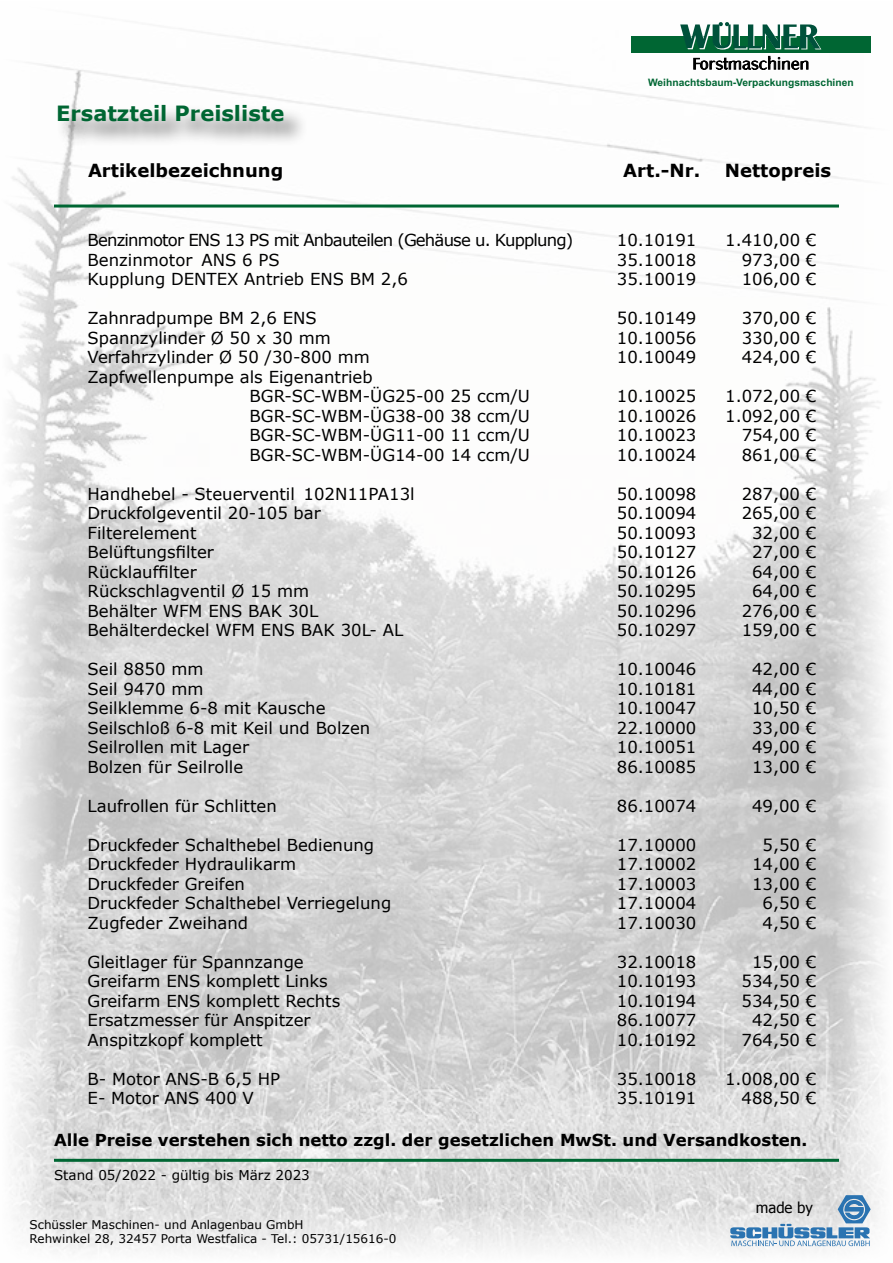
<style>
.page{position:relative;width:893px;height:1263px;background:#fff}
.page>*{position:absolute;margin:0;border:0;box-sizing:border-box;transform-origin:0 0}
.t1{font:700 21px "Verdana";color:#063}
.t2{font:700 18px "Verdana";color:#000}
.t3{font:16.5px/19.5px "Verdana";color:#000;text-align:justify}
.t4{font:16.5px/19.5px "Verdana";letter-spacing:-.05em;color:#000}
.t5{font:700 16.5px "Verdana";color:#000}
.t6{font:15px "Tahoma";color:#000}
.t7{font:13.5px "Verdana";color:#000}
.t8{font:12px/14.4px "Verdana";color:#000}
.t9{font:700 10.2px "Arial";color:#063}
</style>
<div class="page">
<img style="left:58px;top:59px;width:776px;height:1145px">
<svg style="left:10px;top:63px;width:48px;height:1141px"></svg>
<svg style="left:834px;top:122px;width:50px;height:1082px"></svg>
<svg style="left:15px;top:1204px;width:864px;height:49px;fill:#ececec"></svg>
<div style="left:631px;top:37px;width:240px;height:16px;background:#063"></div>
<svg style="left:680px;top:22px;width:141px;height:28px"></svg>
<svg style="left:693px;top:56px;width:116px;height:19px"></svg>
<svg style="left:730px;top:1195px;width:141px;height:51px;background:#b1c6d7"></svg>
<hr style="left:54px;top:205px;width:785px;height:3px;background:#063">
<hr style="left:54px;top:1159px;width:785px;height:3px;background:#063">
<div style="left:56px;top:103px;width:253px;height:44px;background:#000;opacity:.6"></div>
<p class="t1" style="left:56px;top:100px;width:230px">Ersatzteil Preisliste</p>
<p class="t9" style="left:648px;top:77px;width:207px">Weihnachtsbaum-Verpackungsmaschinen</p>
<p class="t2" style="left:88px;top:159px;width:197px">Artikelbezeichnung</p>
<p class="t2" style="left:623px;top:159px;width:78px">Art.-Nr.</p>
<p class="t2" style="left:725px;top:159px;width:108px">Nettopreis</p>
<p class="t4" style="left:88px;top:231px;width:487px">Benzinmotor ENS 13 PS mit Anbauteilen (Gehäuse u. Kupplung)<br>Benzinmotor ANS 6 PS<br>Kupplung DENTEX Antrieb ENS BM 2,6</p>
<p class="t3" style="left:88px;top:309px;width:231px">Zahnradpumpe BM 2,6 ENS</p>
<p class="t3" style="left:88px;top:328px;width:245px">Spannzylinder Ø 50 x 30 mm</p>
<p class="t3" style="left:88px;top:348px;width:284px">Verfahrzylinder Ø 50 /30-800 mm</p>
<p class="t3" style="left:88px;top:367px;width:287px">Zapfwellenpumpe als Eigenantrieb</p>
<p class="t3" style="left:250px;top:387px;width:282px">BGR-SC-WBM-ÜG25-00 25 ccm/U</p>
<p class="t3" style="left:250px;top:406px;width:282px">BGR-SC-WBM-ÜG38-00 38 ccm/U</p>
<p class="t3" style="left:250px;top:426px;width:282px">BGR-SC-WBM-ÜG11-00 11 ccm/U</p>
<p class="t3" style="left:250px;top:445px;width:282px">BGR-SC-WBM-ÜG14-00 14 ccm/U</p>
<p class="t3" style="left:88px;top:484px;width:329px;text-align:left">Handhebel - Steuerventil 102N11PA13l<br>Druckfolgeventil 20-105 bar<br>Filterelement<br>Belüftungsfilter<br>Rücklauffilter<br>Rückschlagventil Ø 15 mm<br>Behälter WFM ENS BAK 30L<br>Behälterdeckel WFM ENS BAK 30L- AL</p>
<p class="t3" style="left:88px;top:660px;width:284px;text-align:left">Seil 8850 mm<br>Seil 9470 mm<br>Seilklemme 6-8 mit Kausche<br>Seilschloß 6-8 mit Keil und Bolzen<br>Seilrollen mit Lager<br>Bolzen für Seilrolle</p>
<p class="t3" style="left:88px;top:796px;width:191px">Laufrollen für Schlitten</p>
<p class="t3" style="left:88px;top:835px;width:305px;text-align:left">Druckfeder Schalthebel Bedienung<br>Druckfeder Hydraulikarm<br>Druckfeder Greifen<br>Druckfeder Schalthebel Verriegelung<br>Zugfeder Zweihand</p>
<p class="t3" style="left:88px;top:952px;width:254px;text-align:left">Gleitlager für Spannzange<br>Greifarm ENS komplett Links<br>Greifarm ENS komplett Rechts<br>Ersatzmesser für Anspitzer<br>Anspitzkopf komplett</p>
<p class="t3" style="left:88px;top:1069px;width:194px">B- Motor ANS-B 6,5 HP<br>E- Motor ANS 400 V</p>
<p class="t3" style="left:617px;top:230px;width:81px">10.10191<br>35.10018<br>35.10019</p>
<p class="t3" style="left:617px;top:309px;width:81px">50.10149<br>10.10056<br>10.10049</p>
<p class="t3" style="left:617px;top:387px;width:81px">10.10025<br>10.10026<br>10.10023<br>10.10024</p>
<p class="t3" style="left:617px;top:484px;width:81px">50.10098<br>50.10094<br>50.10093<br>50.10127<br>50.10126<br>50.10295<br>50.10296<br>50.10297</p>
<p class="t3" style="left:617px;top:660px;width:81px">10.10046<br>10.10181<br>10.10047<br>22.10000<br>10.10051<br>86.10085</p>
<p class="t3" style="left:617px;top:796px;width:81px">86.10074</p>
<p class="t3" style="left:617px;top:835px;width:81px">17.10000<br>17.10002<br>17.10003<br>17.10004<br>17.10030</p>
<p class="t3" style="left:617px;top:952px;width:81px">32.10018<br>10.10193<br>10.10194<br>86.10077<br>10.10192</p>
<p class="t3" style="left:617px;top:1069px;width:81px">35.10018<br>35.10191</p>
<p class="t3" style="left:742px;top:231px;width:76px;text-indent:-16px">1.410,00 € 973,00 € 106,00 €</p>
<p class="t3" style="left:742px;top:309px;width:76px">370,00 € 330,00 € 424,00 €</p>
<p class="t3" style="left:725px;top:387px;width:93px;text-align:right">1.072,00 €<br>1.092,00 €<br>754,00 €<br>861,00 €</p>
<p class="t3" style="left:742px;top:484px;width:76px;text-align:right">287,00 €<br>265,00 €<br>32,00 €<br>27,00 €<br>64,00 €<br>64,00 €<br>276,00 €<br>159,00 €</p>
<p class="t3" style="left:752px;top:660px;width:66px">42,00 € 44,00 € 10,50 € 33,00 € 49,00 € 13,00 €</p>
<p class="t3" style="left:752px;top:796px;width:66px">49,00 €</p>
<p class="t3" style="left:752px;top:835px;width:66px;text-align:right">5,50 €<br>14,00 €<br>13,00 €<br>6,50 €<br>4,50 €</p>
<p class="t3" style="left:742px;top:952px;width:76px;text-align:right">15,00 €<br>534,50 €<br>534,50 €<br>42,50 €<br>764,50 €</p>
<p class="t3" style="left:725px;top:1069px;width:93px;text-align:right">1.008,00 €<br>488,50 €</p>
<p class="t5" style="left:54px;top:1129px;width:755px">Alle Preise verstehen sich netto zzgl. der gesetzlichen MwSt. und Versandkosten.</p>
<p class="t7" style="left:54px;top:1166px;width:257px">Stand 05/2022 - gültig bis März 2023</p>
<p class="t8" style="left:30px;top:1217px;width:368px">Schüssler Maschinen- und Anlagenbau GmbH<br>Rehwinkel 28, 32457 Porta Westfalica - Tel.: 05731/15616-0</p>
<p class="t6" style="left:756px;top:1197px;width:59px">made by</p>
</div>
